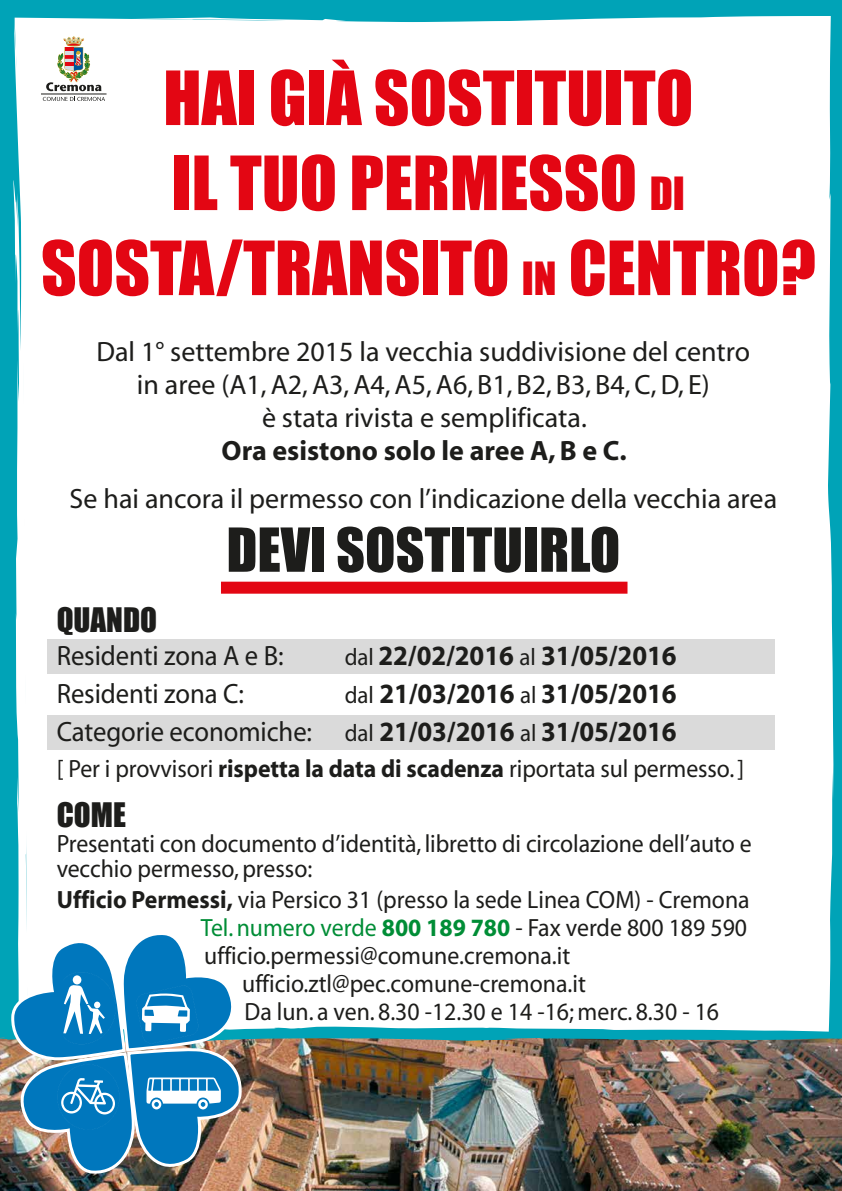
<style>
.page{position:relative;width:842px;height:1191px;background:#fff}
.page>*{position:absolute;margin:0;border:0;box-sizing:border-box;transform-origin:0 0}
.t1{font:69px/85px "Impact";color:#e30613;text-align:center}
.t2{font:56px "Impact";color:#1d1d1b}
.t3{font:31px "Impact";color:#1d1d1b}
.t4{font:28px/33px "Myriad";color:#1d1d1b;text-align:center}
.t5{font:700 28px/38px "Myriad";letter-spacing:-.005em;color:#1d1d1b;text-align:right;scale:.95 1}
.t6{font:28px "Myriad";color:#1d1d1b;scale:.95 1}
.t7{font:700 28px "Myriad";letter-spacing:-.005em;color:#1d1d1b}
.t8{font:25px/25px "Myriad";color:#1d1d1b;scale:.95 1}
.s1{font-size:42px}
.s2{font-weight:400;font-size:24px}
.s3{font-weight:400}
.s4{font-weight:700}
.s5{color:#008d36}
.s6{font-weight:700;color:#008d36}
</style>
<div class="page">
<div style="left:0;top:0;width:842px;height:1092px;background:#00a3b7"></div>
<div style="left:13px;top:16px;width:820px;height:912px;background:#fff"></div>
<div style="left:47px;top:640px;width:727px;height:34px;background:#dadada"></div>
<div style="left:47px;top:715px;width:727px;height:34px;background:#dadada"></div>
<img style="left:0;top:1176px;width:842px;height:15px">
<img style="left:0;top:928px;width:842px;height:248px">
<svg style="left:43px;top:97px;width:62px;height:4px"></svg>
<hr style="left:41px;top:94px;width:66px;height:1px;background:#1d1d1b">
<svg style="left:46px;top:36px;width:55px;height:55px;background:#cfc9bf"></svg>
<div style="left:221px;top:581px;width:406px;height:12px;background:#e30613"></div>
<h1 class="t1" style="left:41px;top:54px;width:776px">HAI GIÀ SOSTITUITO<br>IL TUO PERMESSO <span class="s1">DI<br></span>SOSTA/TRANSITO <span class="s1">IN</span> CENTRO?</h1>
<p class="t4" style="left:97px;top:336px;width:655px">Dal 1° settembre 2015 la vecchia suddivisione del centro in aree (A1, A2, A3, A4, A5, A6, B1, B2, B3, B4, C, D, E)<br>è stata rivista e semplificata.</p>
<p class="t7" style="left:222px;top:436px;width:407px">Ora esistono solo le aree A, B e C.</p>
<p class="t4" style="left:70px;top:483px;width:709px">Se hai ancora il permesso con l’indicazione della vecchia area</p>
<h2 class="t2" style="left:226px;top:506px;width:395px">DEVI SOSTITUIRLO</h2>
<p class="t3" style="left:57px;top:595px;width:102px">QUANDO</p>
<p class="t6" style="left:57px;top:641px;width:240px">Residenti zona A e B:</p>
<p class="t5" style="left:345px;top:637px;width:351px"><span class="s2">dal</span> 22/02/2016 <span class="s2">al</span> 31/05/2016</p>
<p class="t6" style="left:57px;top:679px;width:199px">Residenti zona C:</p>
<p class="t5" style="left:57px;top:675px;width:654px"><span class="s2">dal</span> 21/03/2016 <span class="s2">al</span> 31/05/2016<br><span class="s3">Categorie economiche:</span> <span class="s2">dal</span> 21/03/2016 <span class="s2">al</span> 31/05/2016</p>
<p class="t8" style="left:57px;top:757px;width:725px">[ Per i provvisori <span class="s4">rispetta la data di scadenza</span> riportata sul permesso. ]</p>
<p class="t3" style="left:57px;top:790px;width:71px">COME</p>
<p class="t8" style="left:57px;top:832px;width:733px">Presentati con documento d’identità, libretto di circolazione dell’auto e vecchio permesso, presso:</p>
<p class="t8" style="left:57px;top:888px;width:731px"><span class="s4">Ufficio Permessi,</span> via Persico 31 (presso la sede Linea COM) - Cremona</p>
<p class="t8" style="left:201px;top:916px;width:577px"><span class="s5">Tel. numero verde</span> <span class="s6">800 189 780</span> - Fax verde 800 189 590</p>
<p class="t8" style="left:204px;top:944px;width:387px">ufficio.permessi@comune.cremona.it</p>
<p class="t8" style="left:242px;top:972px;width:363px">ufficio.ztl@pec.comune-cremona.it</p>
<p class="t8" style="left:245px;top:1000px;width:501px">Da lun. a ven. 8.30 -12.30 e 14 -16; merc. 8.30 - 16</p>
</div>
